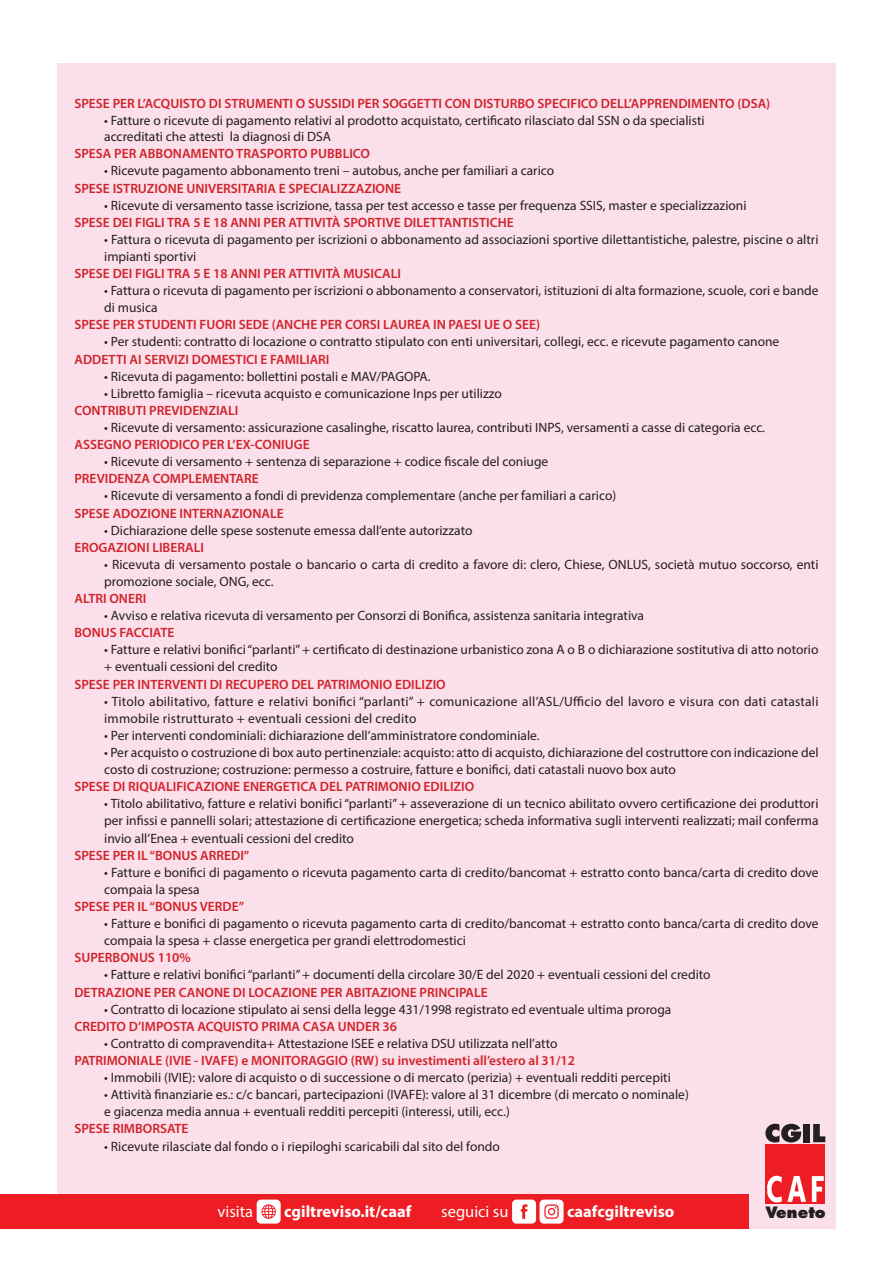
<style>
.page{position:relative;width:893px;height:1263px;background:#fff}
.page>*{position:absolute;margin:0;border:0;box-sizing:border-box;transform-origin:0 0}
.t1{font:700 16.5px "Myriad Pro";color:#fff}
.t2{font:16.5px "Myriad Pro";color:#fff}
.t3{font:800 15.3px "Futura";color:#231f20}
.t4{font:13.5px/17.1px "Myriad Pro";color:#231f20}
.t5{font:600 13.5px "Myriad Pro";color:#d1232a}
</style>
<div class="page">
<div style="left:57px;top:64px;width:779px;height:1165px;background:#fbdfeb"></div>
<div style="left:0;top:1195px;width:748px;height:34px;background:#ee1d23"></div>
<svg style="left:257px;top:1199px;width:24px;height:24px"></svg>
<svg style="left:512px;top:1199px;width:52px;height:24px"></svg>
<div style="left:765px;top:1144px;width:60px;height:60px;background:#ee1d23"></div>
<svg style="left:765px;top:1124px;width:36px;height:18px"></svg>
<div style="left:803px;top:1124px;width:7px;height:18px;background:#231f20"></div>
<svg style="left:813px;top:1124px;width:12px;height:18px"></svg>
<svg style="left:767px;top:1175px;width:39px;height:28px"></svg>
<svg style="left:812px;top:1176px;width:12px;height:26px"></svg>
<p class="t5" style="left:74px;top:95px;width:697px">SPESE PER L’ACQUISTO DI STRUMENTI O SUSSIDI PER SOGGETTI CON DISTURBO SPECIFICO DELL’APPRENDIMENTO (DSA)</p>
<p class="t4" style="left:104px;top:112px;width:602px;line-height:16.5px">• Fatture o ricevute di pagamento relativi al prodotto acquistato, certificato rilasciato dal SSN o da specialisti accreditati che attesti la diagnosi di DSA</p>
<p class="t5" style="left:74px;top:145px;width:297px">SPESA PER ABBONAMENTO TRASPORTO PUBBLICO</p>
<p class="t4" style="left:104px;top:162px;width:452px">• Ricevute pagamento abbonamento treni – autobus, anche per familiari a carico</p>
<p class="t5" style="left:74px;top:179px;width:328px">SPESE ISTRUZIONE UNIVERSITARIA E SPECIALIZZAZIONE</p>
<p class="t4" style="left:104px;top:196px;width:644px">• Ricevute di versamento tasse iscrizione, tassa per test accesso e tasse per frequenza SSIS, master e specializzazioni</p>
<p class="t5" style="left:74px;top:214px;width:441px">SPESE DEI FIGLI TRA 5 E 18 ANNI PER ATTIVITÀ SPORTIVE DILETTANTISTICHE</p>
<p class="t4" style="left:104px;top:231px;width:716px">• Fattura o ricevuta di pagamento per iscrizioni o abbonamento ad associazioni sportive dilettantistiche, palestre, piscine o altri impianti sportivi</p>
<p class="t5" style="left:74px;top:265px;width:328px">SPESE DEI FIGLI TRA 5 E 18 ANNI PER ATTIVITÀ MUSICALI</p>
<p class="t4" style="left:104px;top:282px;width:716px">• Fattura o ricevuta di pagamento per iscrizioni o abbonamento a conservatori, istituzioni di alta formazione, scuole, cori e bande di musica</p>
<p class="t5" style="left:74px;top:316px;width:467px">SPESE PER STUDENTI FUORI SEDE (ANCHE PER CORSI LAUREA IN PAESI UE O SEE)</p>
<p class="t4" style="left:104px;top:333px;width:677px">• Per studenti: contratto di locazione o contratto stipulato con enti universitari, collegi, ecc. e ricevute pagamento canone</p>
<p class="t5" style="left:74px;top:350px;width:257px">ADDETTI AI SERVIZI DOMESTICI E FAMILIARI</p>
<p class="t4" style="left:104px;top:367px;width:328px">• Ricevuta di pagamento: bollettini postali e MAV/PAGOPA.</p>
<p class="t4" style="left:104px;top:384px;width:399px">• Libretto famiglia – ricevuta acquisto e comunicazione Inps per utilizzo</p>
<p class="t5" style="left:74px;top:402px;width:166px">CONTRIBUTI PREVIDENZIALI</p>
<p class="t4" style="left:104px;top:419px;width:662px">• Ricevute di versamento: assicurazione casalinghe, riscatto laurea, contributi INPS, versamenti a casse di categoria ecc.</p>
<p class="t5" style="left:74px;top:436px;width:237px">ASSEGNO PERIODICO PER L’EX-CONIUGE</p>
<p class="t4" style="left:104px;top:453px;width:446px">• Ricevute di versamento + sentenza di separazione + codice fiscale del coniuge</p>
<p class="t5" style="left:74px;top:470px;width:186px">PREVIDENZA COMPLEMENTARE</p>
<p class="t4" style="left:104px;top:487px;width:514px">• Ricevute di versamento a fondi di previdenza complementare (anche per familiari a carico)</p>
<p class="t5" style="left:74px;top:504px;width:211px">SPESE ADOZIONE INTERNAZIONALE</p>
<p class="t4" style="left:104px;top:521px;width:370px">• Dichiarazione delle spese sostenute emessa dall’ente autorizzato</p>
<p class="t5" style="left:74px;top:539px;width:131px">EROGAZIONI LIBERALI</p>
<p class="t4" style="left:104px;top:555px;width:716px">• Ricevuta di versamento postale o bancario o carta di credito a favore di: clero, Chiese, ONLUS, società mutuo soccorso, enti promozione sociale, ONG, ecc.</p>
<p class="t5" style="left:74px;top:590px;width:73px">ALTRI ONERI</p>
<p class="t4" style="left:104px;top:607px;width:541px">• Avviso e relativa ricevuta di versamento per Consorzi di Bonifica, assistenza sanitaria integrativa</p>
<p class="t5" style="left:74px;top:624px;width:102px">BONUS FACCIATE</p>
<p class="t4" style="left:104px;top:641px;width:716px">• Fatture e relativi bonifici “parlanti” + certificato di destinazione urbanistico zona A o B o dichiarazione sostitutiva di atto notorio + eventuali cessioni del credito</p>
<p class="t5" style="left:74px;top:675px;width:373px">SPESE PER INTERVENTI DI RECUPERO DEL PATRIMONIO EDILIZIO</p>
<p class="t4" style="left:104px;top:692px;width:716px">• Titolo abilitativo, fatture e relativi bonifici “parlanti” + comunicazione all’ASL/Ufficio del lavoro e visura con dati catastali immobile ristrutturato + eventuali cessioni del credito</p>
<p class="t4" style="left:104px;top:727px;width:437px">• Per interventi condominiali: dichiarazione dell’amministratore condominiale.</p>
<p class="t4" style="left:104px;top:744px;width:716px">• Per acquisto o costruzione di box auto pertinenziale: acquisto: atto di acquisto, dichiarazione del costruttore con indicazione del costo di costruzione; costruzione: permesso a costruire, fatture e bonifici, dati catastali nuovo box auto</p>
<p class="t5" style="left:74px;top:778px;width:401px">SPESE DI RIQUALIFICAZIONE ENERGETICA DEL PATRIMONIO EDILIZIO</p>
<p class="t4" style="left:104px;top:795px;width:716px;text-align:justify">• Titolo abilitativo, fatture e relativi bonifici “parlanti” + asseverazione di un tecnico abilitato ovvero certificazione dei produttori per infissi e pannelli solari; attestazione di certificazione energetica; scheda informativa sugli interventi realizzati; mail conferma invio all’Enea + eventuali cessioni del credito</p>
<p class="t5" style="left:74px;top:846px;width:177px">SPESE PER IL “BONUS ARREDI”</p>
<p class="t4" style="left:104px;top:863px;width:716px">• Fatture e bonifici di pagamento o ricevuta pagamento carta di credito/bancomat + estratto conto banca/carta di credito dove compaia la spesa</p>
<p class="t5" style="left:74px;top:898px;width:171px">SPESE PER IL “BONUS VERDE”</p>
<p class="t4" style="left:104px;top:915px;width:716px">• Fatture e bonifici di pagamento o ricevuta pagamento carta di credito/bancomat + estratto conto banca/carta di credito dove compaia la spesa + classe energetica per grandi elettrodomestici</p>
<p class="t5" style="left:74px;top:949px;width:118px">SUPERBONUS 110%</p>
<p class="t4" style="left:104px;top:966px;width:608px">• Fatture e relativi bonifici “parlanti” + documenti della circolare 30/E del 2020 + eventuali cessioni del credito</p>
<p class="t5" style="left:74px;top:983px;width:415px">DETRAZIONE PER CANONE DI LOCAZIONE PER ABITAZIONE PRINCIPALE</p>
<p class="t4" style="left:104px;top:1000px;width:569px">• Contratto di locazione stipulato ai sensi della legge 431/1998 registrato ed eventuale ultima proroga</p>
<p class="t5" style="left:74px;top:1017px;width:324px">CREDITO D’IMPOSTA ACQUISTO PRIMA CASA UNDER 36</p>
<p class="t4" style="left:104px;top:1034px;width:455px">• Contratto di compravendita+ Attestazione ISEE e relativa DSU utilizzata nell’atto</p>
<p class="t5" style="left:74px;top:1052px;width:502px">PATRIMONIALE (IVIE - IVAFE) e MONITORAGGIO (RW) su investimenti all’estero al 31/12</p>
<p class="t4" style="left:104px;top:1069px;width:568px">• Immobili (IVIE): valore di acquisto o di successione o di mercato (perizia) + eventuali redditi percepiti</p>
<p class="t4" style="left:104px;top:1086px;width:586px">• Attività finanziarie es.: c/c bancari, partecipazioni (IVAFE): valore al 31 dicembre (di mercato o nominale) e giacenza media annua + eventuali redditi percepiti (interessi, utili, ecc.)</p>
<p class="t5" style="left:74px;top:1120px;width:116px">SPESE RIMBORSATE</p>
<p class="t4" style="left:104px;top:1138px;width:397px">• Ricevute rilasciate dal fondo o i riepiloghi scaricabili dal sito del fondo</p>
<p class="t2" style="left:218px;top:1201px;width:37px">visita</p>
<p class="t1" style="left:284px;top:1201px;width:129px">cgiltreviso.it/caaf</p>
<p class="t2" style="left:441px;top:1201px;width:69px">seguici su</p>
<p class="t1" style="left:567px;top:1201px;width:109px">caafcgiltreviso</p>
<p class="t3" style="left:765px;top:1203px;width:62px">Veneto</p>
</div>
